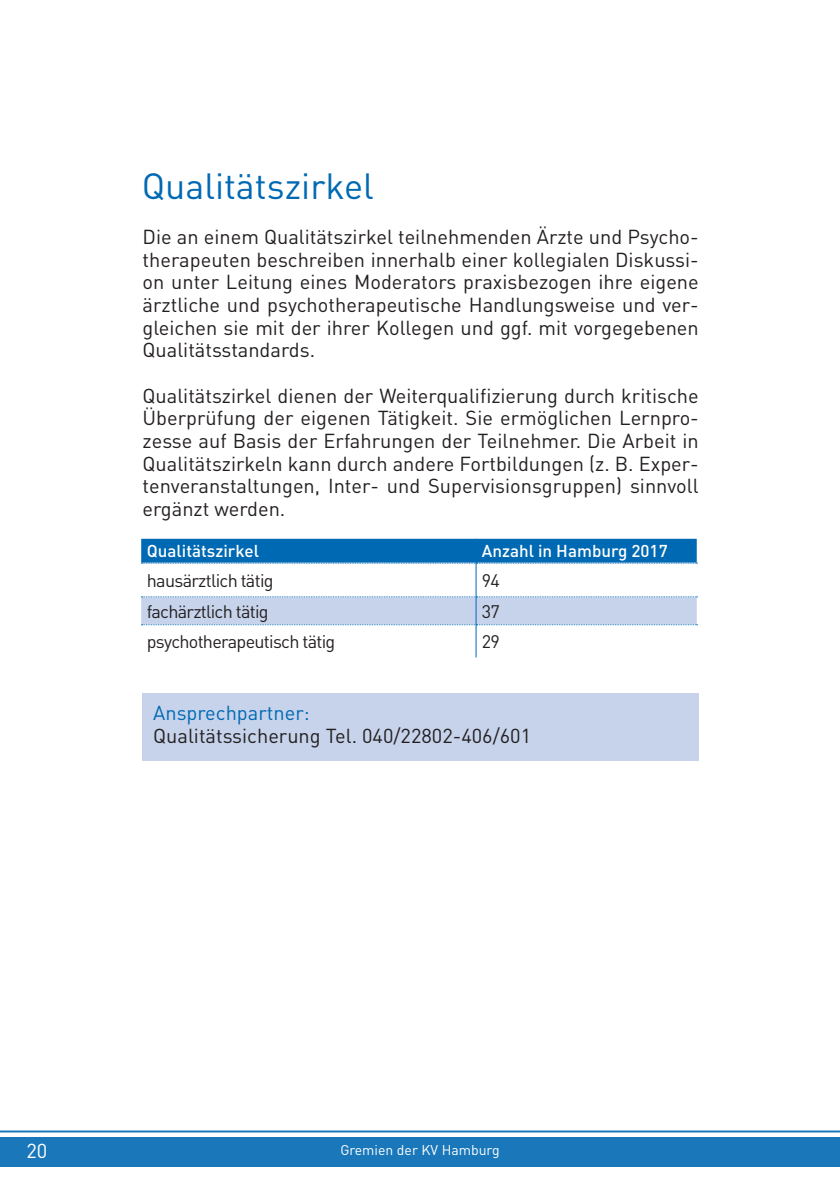
<style>
.page{position:relative;width:840px;height:1191px;background:#fff}
.page>*{position:absolute;margin:0;border:0;box-sizing:border-box;transform-origin:0 0}
.t1{font:36px "DIN Pro";color:#0069b3}
.t2{font:20px/22.6px "DIN Pro";color:#231f20;text-align:justify}
.t3{font:20px "DIN Pro";color:#0069b3}
.t4{font:20px "DIN Pro";color:#fff}
.t5{font:18px "DIN Pro";letter-spacing:-.04em;color:#231f20}
.t6{font:500 17px "DIN Pro";color:#fff}
.t7{font:14px "DIN Pro";color:#fff}
</style>
<div class="page">
<hr style="left:475px;top:563px;width:1px;height:33px;background:#0069b3">
<hr style="left:475px;top:625px;width:1px;height:32px;background:#0069b3">
<svg style="left:141px;top:539px;width:556px;height:25px;background:#0a6eb5"></svg>
<svg style="left:141px;top:596px;width:556px;height:29px;background:#c3d2ea"></svg>
<div style="left:142px;top:693px;width:556px;height:68px;background:#c6d3eb"></div>
<hr style="left:0;top:1130px;width:839px;height:2px;background:#0069b3">
<div style="left:0;top:1136px;width:839px;height:30px;background:#1a78ba"></div>
<h1 class="t1" style="left:142px;top:161px;width:233px">Qualitätszirkel</h1>
<p class="t2" style="left:142px;top:224px;width:557px">Die an einem Qualitätszirkel teilnehmenden Ärzte und Psycho&shy;therapeuten beschreiben innerhalb einer kollegialen Diskussi&shy;on unter Leitung eines Moderators praxisbezogen ihre eigene ärztliche und psychotherapeutische Handlungsweise und ver&shy;gleichen sie mit der ihrer Kollegen und ggf. mit vorgegebenen Qualitätsstandards.</p>
<p class="t2" style="left:142px;top:383px;width:557px">Qualitätszirkel dienen der Weiterqualifizierung durch kritische Überprüfung der eigenen Tätigkeit. Sie ermöglichen Lernpro&shy;zesse auf Basis der Erfahrungen der Teilnehmer. Die Arbeit in Qualitätszirkeln kann durch andere Fortbildungen (z. B. Exper&shy;tenveranstaltungen, Inter- und Supervisionsgruppen) sinnvoll ergänzt werden.</p>
<p class="t6" style="left:147px;top:540px;width:114px">Qualitätszirkel</p>
<p class="t6" style="left:481px;top:540px;width:187px">Anzahl in Hamburg 2017</p>
<p class="t5" style="left:147px;top:568px;width:128px">hausärztlich tätig</p>
<p class="t5" style="left:481px;top:568px;width:20px">94</p>
<p class="t5" style="left:147px;top:599px;width:123px">fachärztlich tätig</p>
<p class="t5" style="left:481px;top:599px;width:20px">37</p>
<p class="t5" style="left:147px;top:629px;width:190px">psychotherapeutisch tätig</p>
<p class="t5" style="left:481px;top:629px;width:20px">29</p>
<p class="t3" style="left:153px;top:699px;width:158px">Ansprechpartner:</p>
<p class="t2" style="left:153px;top:723px;width:379px">Qualitätssicherung Tel. 040/22802-406/601</p>
<p class="t4" style="left:26px;top:1137px;width:22px">20</p>
<p class="t7" style="left:340px;top:1140px;width:161px">Gremien der KV Hamburg</p>
</div>
